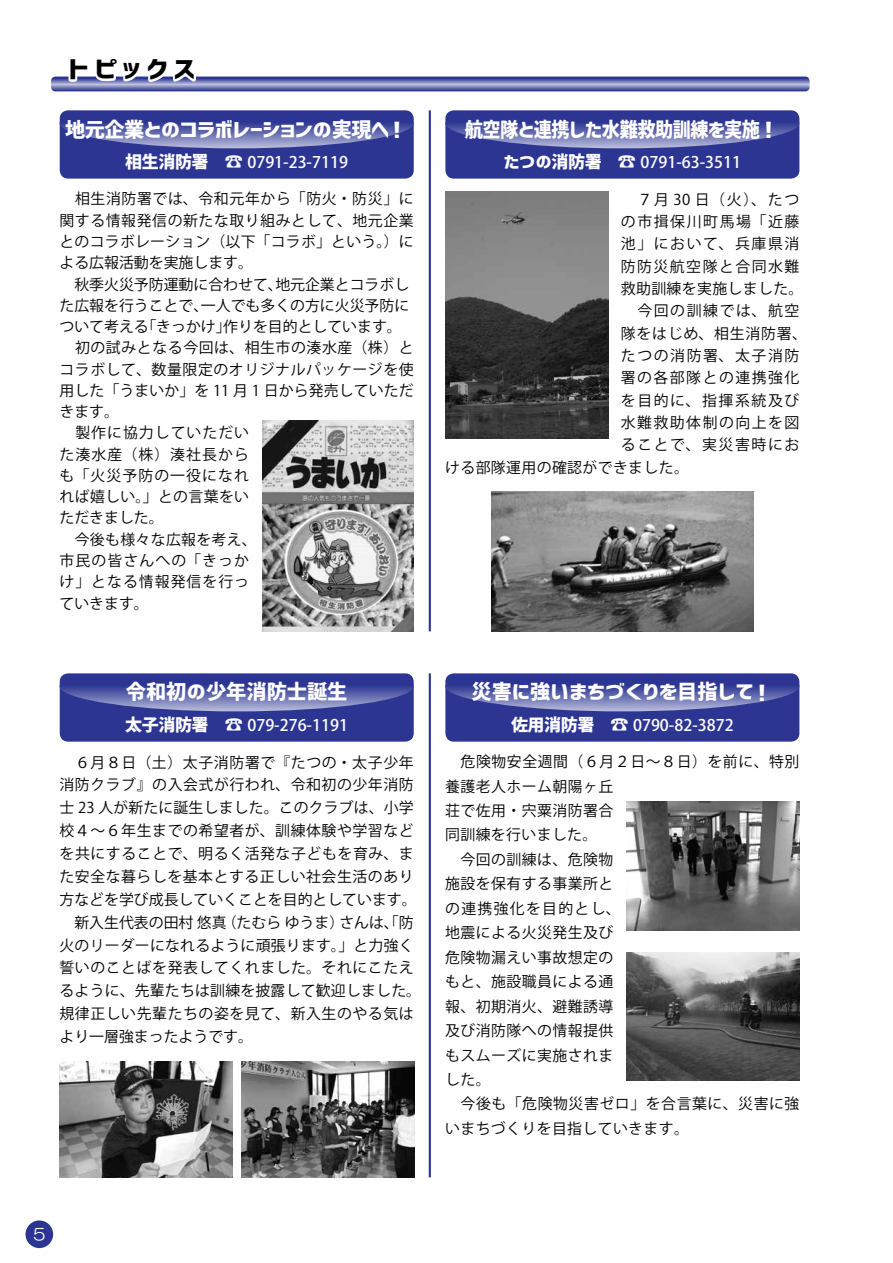
<style>
.page{position:relative;width:893px;height:1263px;background:#fff}
.page>*{position:absolute;margin:0;border:0;box-sizing:border-box;transform-origin:0 0}
.t1{font:24.45px "Corporate Logo Bold";letter-spacing:.2em;color:#000;scale:1.2 1}
.t2{font:22.35px "Corporate Logo Bold";color:#fff}
.t3{font:20.25px "Corporate Logo Bold";color:#fff}
.t4{font:20.25px "Corporate Logo Bold";letter-spacing:-.025em;color:#fff}
.t5{font:20.25px "Corporate Logo Bold";letter-spacing:-.025em;color:#fff;scale:.9 1}
.t6{font:500 18px "Koz Go Pro";color:#fff}
.t7{font:16.95px "Corporate Logo Bold";letter-spacing:-.025em;color:#fff}
.t8{font:16.95px "Corporate Logo Bold";letter-spacing:-.025em;color:#fff;scale:1.2 1}
.t9{font:500 15.9px "Koz Go Pro";color:#fff}
.t10{font:15.9px "HG Maru Gothic MPRO";color:#fff}
.t11{font:14.85px/24.5px "Koz Go Pro";letter-spacing:.03em;color:#000}
.t12{font:14.85px/21.3px "Koz Go Pro";color:#000}
.t13{font:14.85px "Koz Go Pro";letter-spacing:.11em;color:#000}
.t14{font:14.85px "Koz Go Pro";letter-spacing:.1em;color:#000}
.t15{font:14.85px "Koz Go Pro";letter-spacing:.05em;color:#000}
.s1{font-size:22.35px}
</style>
<div class="page">
<img style="left:491px;top:491px;width:262px;height:140px">
<svg style="left:51px;top:76px;width:759px;height:15px;background:#747bb7"></svg>
<div style="left:60px;top:110px;width:354px;height:69px;background:#2c3692;border-radius:9px"></div>
<svg style="left:60px;top:112px;width:354px;height:36px"></svg>
<div style="left:60px;top:673px;width:354px;height:69px;background:#2c3692;border-radius:9px"></div>
<svg style="left:60px;top:675px;width:354px;height:36px"></svg>
<div style="left:445px;top:110px;width:354px;height:69px;background:#2c3692;border-radius:9px"></div>
<svg style="left:445px;top:112px;width:354px;height:36px"></svg>
<div style="left:445px;top:673px;width:354px;height:69px;background:#2c3692;border-radius:9px"></div>
<svg style="left:445px;top:675px;width:354px;height:36px"></svg>
<hr style="left:429px;top:110px;width:2px;height:521px;background:#2c3692">
<hr style="left:429px;top:673px;width:2px;height:504px;background:#2c3692">
<img style="left:263px;top:421px;width:151px;height:210px">
<img style="left:445px;top:191px;width:164px;height:247px">
<img style="left:60px;top:1061px;width:173px;height:117px">
<img style="left:626px;top:801px;width:173px;height:130px">
<img style="left:241px;top:1061px;width:173px;height:117px">
<img style="left:626px;top:952px;width:173px;height:128px">
<div style="left:26px;top:1220px;width:27px;height:28px;background:#2c3692;border-radius:50%"></div>
<h1 class="t1" style="left:68px;top:53px;width:107px">トピックス</h1>
<h3 class="t4" style="left:65px;top:116px;width:326px">地元企業とのコラボレーションの実現へ</h3>
<h2 class="t2" style="left:386px;top:114px;width:24px">!</h2>
<p class="t7" style="left:125px;top:150px;width:85px">相生消防署</p>
<p class="t9" style="left:247px;top:152px;width:102px">0791-23-7119</p>
<p class="t6" style="left:225px;top:150px;width:20px">☎</p>
<p class="t11" style="left:60px;top:187px;width:356px">　相生消防署では、令和元年から「防火・防災」に</p>
<p class="t11" style="left:60px;top:208px;width:356px">関する情報発信の新たな取り組みとして、地元企業</p>
<p class="t11" style="left:60px;top:230px;width:356px">とのコラボレーション（以下「コラボ」という。）に</p>
<p class="t12" style="left:60px;top:253px;width:195px">よる広報活動を実施します。</p>
<p class="t12" style="left:275px;top:274px;width:135px">地元企業とコラボし</p>
<p class="t12" style="left:201px;top:274px;width:210px;text-indent:-141px">　秋季火災予防運動に合わせて、<br>一人でも多くの方に火災予防に</p>
<p class="t12" style="left:60px;top:295px;width:150px">た広報を行うことで、</p>
<p class="t11" style="left:141px;top:315px;width:91px">「きっかけ」</p>
<p class="t12" style="left:223px;top:316px;width:180px">作りを目的としています。</p>
<p class="t11" style="left:60px;top:316px;width:356px;line-height:21.3px">ついて考える<br>　初の試みとなる今回は、相生市の湊水産（株）とコラボして、数量限定のオリジナルパッケージを使用した「うまいか」を 11 月 1 日から発売していただきます。<br>　製作に協力していただい<br>た湊水産（株）湊社長から<br>も「火災予防の一役になれ<br>れば嬉しい。」との言葉をい<br>ただきました。<br>　今後も様々な広報を考え、<br>市民の皆さんへの「きっか<br>け」となる情報発信を行っ<br>ていきます。</p>
<h3 class="t3" style="left:126px;top:677px;width:223px">令和初の少年消防士誕生</h3>
<p class="t7" style="left:125px;top:713px;width:85px">太子消防署</p>
<p class="t9" style="left:247px;top:715px;width:102px">079-276-1191</p>
<p class="t6" style="left:225px;top:713px;width:20px">☎</p>
<p class="t11" style="left:60px;top:751px;width:359px;line-height:22.8px;text-align:right">　６月８日（土）太子消防署で『たつの・太子少年消防クラブ』の入会式が行われ、令和初の少年消防士 23 人が新たに誕生しました。このクラブは、小学校４〜６年生までの希望者が、訓練体験や学習などを共にすることで、明るく活発な子どもを育み、また安全な暮らしを基本とする正しい社会生活のあり方などを学び成長していくことを目的としています。さんは、「防</p>
<p class="t11" style="left:60px;top:911px;width:363px;line-height:22.8px">　新入生代表の田村悠真<br>火のリーダーになれるように頑張ります。」と力強く誓いのことばを発表してくれました。それにこたえるように、先輩たちは訓練を披露して歓迎しました。規律正しい先輩たちの姿を見て、新入生のやる気はより一層強まったようです。</p>
<p class="t11" style="left:222px;top:910px;width:124px">（たむらゆうま）</p>
<h3 class="t5" style="left:465px;top:116px;width:351px">航空隊と連携した水難救助訓練を実施<span class="s1">!</span></h3>
<p class="t8" style="left:504px;top:150px;width:83px">たつの消防署</p>
<p class="t9" style="left:640px;top:152px;width:102px">0791-63-3511</p>
<p class="t6" style="left:618px;top:150px;width:20px">☎</p>
<p class="t11" style="left:621px;top:187px;width:180px">　７月 30 日（火）、たつ</p>
<p class="t13" style="left:621px;top:212px;width:180px">の市揖保川町馬場「近藤</p>
<p class="t13" style="left:621px;top:234px;width:180px">池」において、兵庫県消</p>
<p class="t14" style="left:621px;top:257px;width:180px">防防災航空隊と合同水難</p>
<p class="t11" style="left:621px;top:277px;width:184px">救助訓練を実施しました。</p>
<p class="t13" style="left:621px;top:301px;width:180px">　今回の訓練では、航空</p>
<p class="t15" style="left:621px;top:323px;width:188px">隊をはじめ、相生消防署、</p>
<p class="t13" style="left:621px;top:346px;width:180px">たつの消防署、太子消防</p>
<p class="t14" style="left:621px;top:368px;width:180px">署の各部隊との連携強化</p>
<p class="t13" style="left:621px;top:390px;width:180px">を目的に、指揮系統及び</p>
<p class="t14" style="left:621px;top:413px;width:180px">水難救助体制の向上を図</p>
<p class="t13" style="left:621px;top:435px;width:180px">ることで、実災害時にお</p>
<p class="t11" style="left:445px;top:455px;width:245px">ける部隊運用の確認ができました。</p>
<h3 class="t3" style="left:472px;top:677px;width:303px">災害に強いまちづくりを目指して<span class="s1">!</span></h3>
<p class="t7" style="left:511px;top:713px;width:85px">佐用消防署</p>
<p class="t9" style="left:633px;top:715px;width:102px">0790-82-3872</p>
<p class="t6" style="left:610px;top:713px;width:20px">☎</p>
<p class="t11" style="left:445px;top:750px;width:356px">　危険物安全週間（６月２日～８日）を前に、特別養護老人ホーム朝陽ヶ丘<br>荘で佐用・宍粟消防署合<br>同訓練を行いました。<br>　今回の訓練は、危険物<br>施設を保有する事業所と<br>の連携強化を目的とし、<br>地震による火災発生及び<br>危険物漏えい事故想定の<br>もと、施設職員による通<br>報、初期消火、避難誘導<br>及び消防隊への情報提供<br>もスムーズに実施されま<br>した。<br>　今後も「危険物災害ゼロ」を合言葉に、災害に強いまちづくりを目指していきます。</p>
<p class="t10" style="left:33px;top:1226px;width:13px">5</p>
</div>
